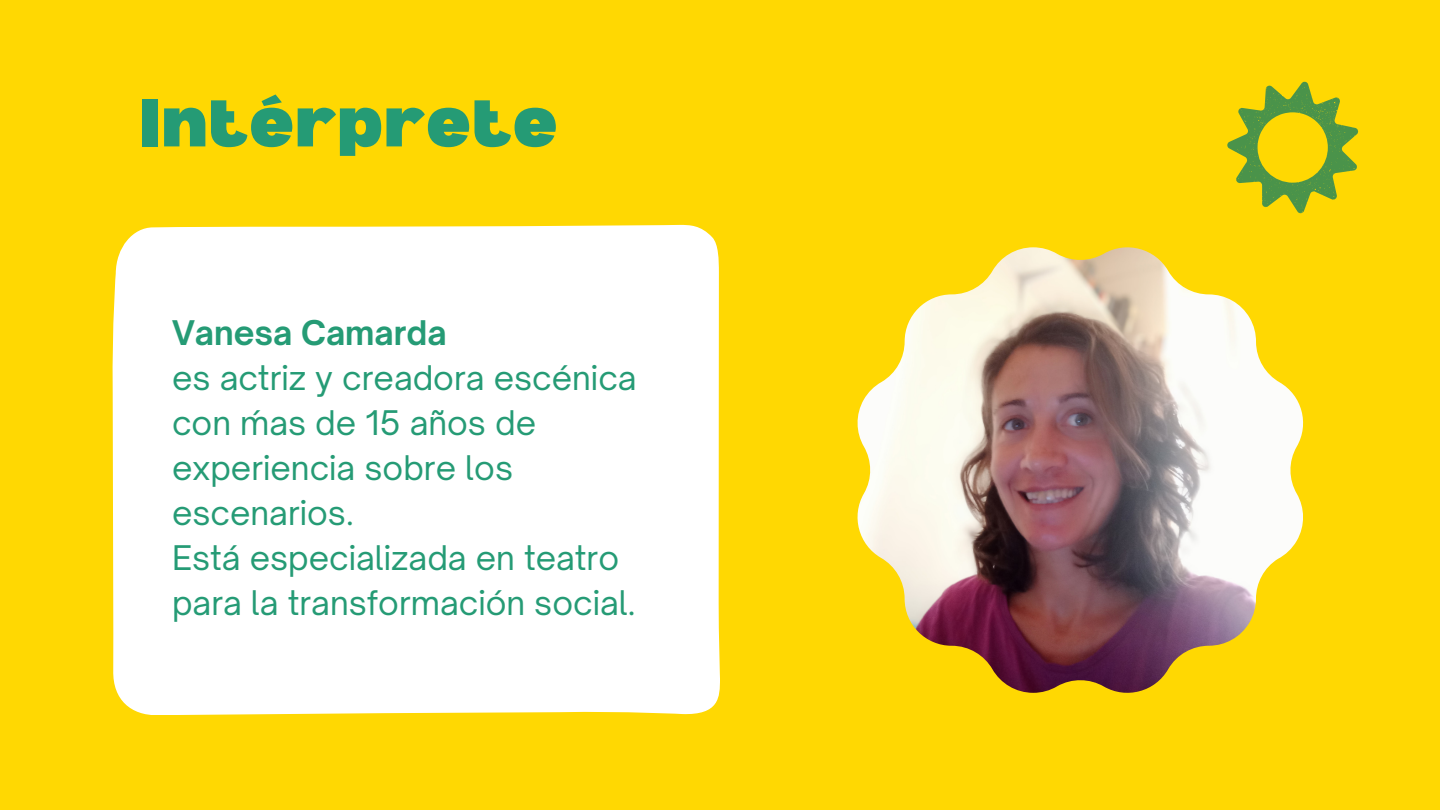
<style>
.page{position:relative;width:1440px;height:810px;background:#ffd802}
.page>*{position:absolute;margin:0;border:0;box-sizing:border-box;transform-origin:0 0}
.t1{font:900 66.4px "Bernoru";color:#259b75}
.t2{font:32.5px/45px "Open Sauce One";color:#259b75}
.t3{font:700 32.5px "Open Sauce One";color:#259b75}
</style>
<div class="page">
<div style="left:113px;top:225px;width:607px;height:490px;background:#fff"></div>
<svg style="left:1227px;top:81px;width:131px;height:133px"></svg>
<img style="left:858px;top:247px;width:445px;height:446px">
<h1 class="t1" style="left:139px;top:85px;width:420px">Intérprete</h1>
<p class="t3" style="left:172px;top:312px;width:276px">Vanesa Camarda</p>
<p class="t2" style="left:172px;top:355px;width:466px">es actriz y creadora escénica con ḿas de 15 años de experiencia sobre los escenarios.<br>Está especializada en teatro para la transformación social.</p>
</div>
